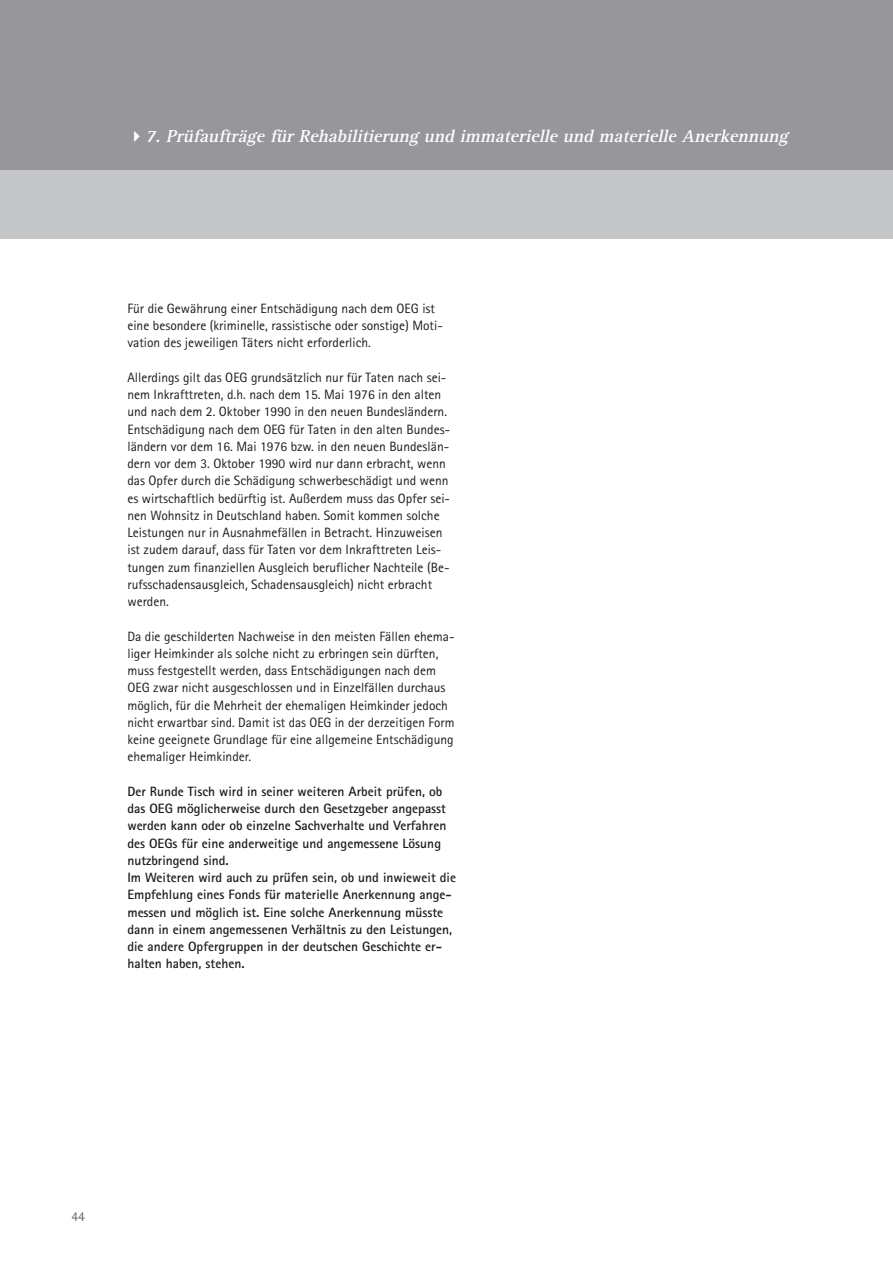
<style>
.page{position:relative;width:893px;height:1263px;background:#fff}
.page>*{position:absolute;margin:0;border:0;box-sizing:border-box;transform-origin:0 0}
.t1{font:italic 700 18px "Rotis Serif";color:#fff}
.t2{font:13.5px/17.2px "Rotis Sans Serif";color:#1b1c20}
.t3{font:700 13.5px/17.2px "Rotis Sans Serif";color:#1b1c20}
.t4{font:13.5px "Rotis Sans Serif";color:#67666b}
</style>
<div class="page">
<div style="left:0;top:0;width:892px;height:170px;background:#97979b"></div>
<div style="left:0;top:170px;width:892px;height:68px;background:#c3c5c7"></div>
<h1 class="t1" style="left:145px;top:130px;width:647px">7. Prüfaufträge für Rehabilitierung und immaterielle und materielle Anerkennung</h1>
<p class="t2" style="left:127px;top:301px;width:317px">Für die Gewährung einer Entschädigung nach dem OEG ist eine besondere (kriminelle, rassistische oder sonstige) Moti&shy;vation des jeweiligen Täters nicht erforderlich.</p>
<p class="t2" style="left:127px;top:370px;width:324px">Allerdings gilt das OEG grundsätzlich nur für Taten nach sei&shy;nem Inkrafttreten, d.h. nach dem 15. Mai 1976 in den alten und nach dem 2. Oktober 1990 in den neuen Bundesländern.<br>Entschädigung nach dem OEG für Taten in den alten Bundes&shy;ländern vor dem 16. Mai 1976 bzw. in den neuen Bundeslän&shy;dern vor dem 3. Oktober 1990 wird nur dann erbracht, wenn das Opfer durch die Schädigung schwerbeschädigt und wenn es wirtschaftlich bedürftig ist. Außerdem muss das Opfer sei&shy;nen Wohnsitz in Deutschland haben. Somit kommen solche Leistungen nur in Ausnahmefällen in Betracht. Hinzuweisen ist zudem darauf, dass für Taten vor dem Inkrafttreten Leis&shy;tungen zum finanziellen Ausgleich beruflicher Nachteile (Be&shy;rufsschadensausgleich, Schadensausgleich) nicht erbracht werden.</p>
<p class="t2" style="left:127px;top:629px;width:329px">Da die geschilderten Nachweise in den meisten Fällen ehema&shy;liger Heimkinder als solche nicht zu erbringen sein dürften, muss festgestellt werden, dass Entschädigungen nach dem OEG zwar nicht ausgeschlossen und in Einzelfällen durchaus möglich, für die Mehrheit der ehemaligen Heimkinder jedoch nicht erwartbar sind. Damit ist das OEG in der derzeitigen Form keine geeignete Grundlage für eine allgemeine Entschädigung ehemaliger Heimkinder.</p>
<p class="t3" style="left:127px;top:784px;width:330px">Der Runde Tisch wird in seiner weiteren Arbeit prüfen, ob das OEG möglicherweise durch den Gesetzgeber angepasst werden kann oder ob einzelne Sachverhalte und Verfahren des OEGs für eine anderweitige und angemessene Lösung nutzbringend sind.<br>Im Weiteren wird auch zu prüfen sein, ob und inwieweit die Empfehlung eines Fonds für materielle Anerkennung ange&shy;messen und möglich ist. Eine solche Anerkennung müsste dann in einem angemessenen Verhältnis zu den Leistungen, die andere Opfergruppen in der deutschen Geschichte er&shy;halten haben, stehen.</p>
<p class="t4" style="left:71px;top:1211px;width:15px">44</p>
</div>
